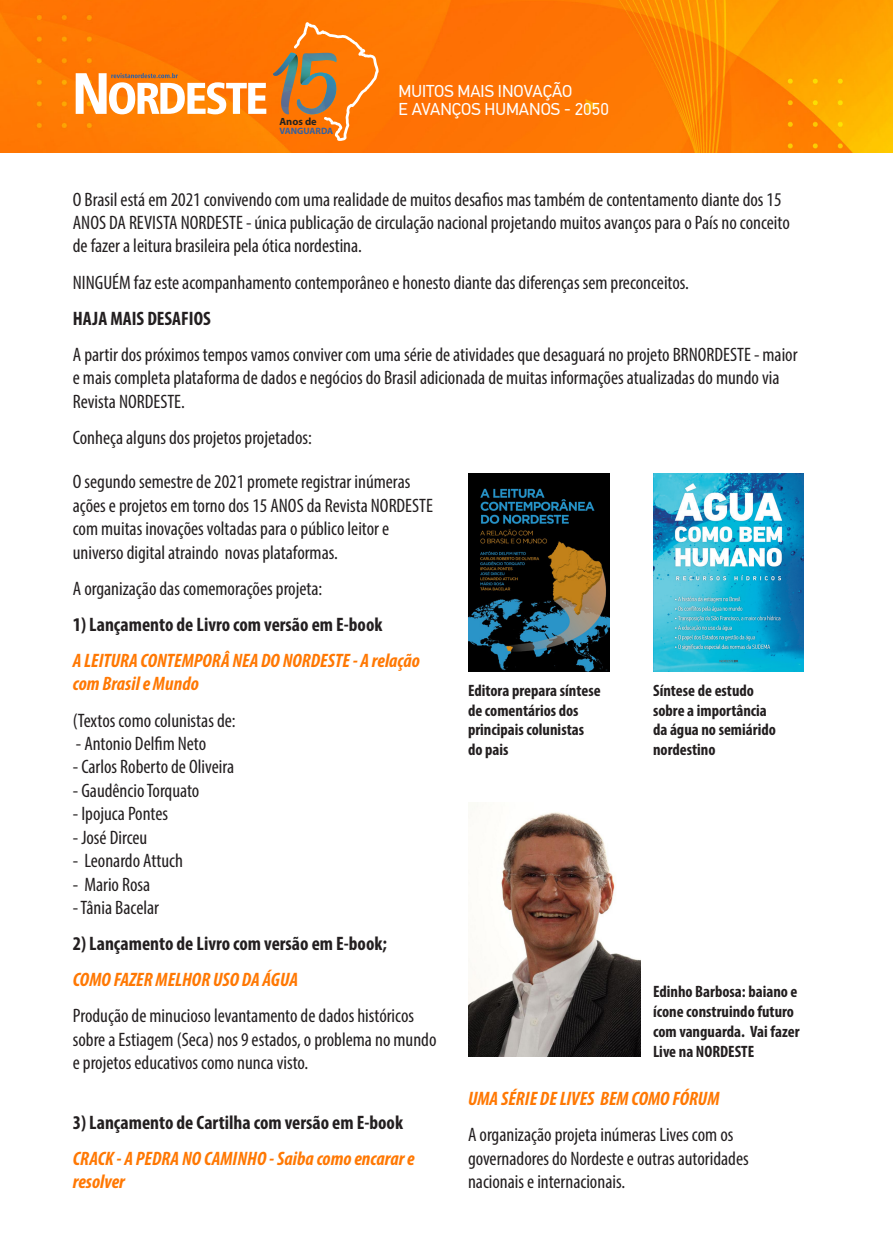
<style>
.page{position:relative;width:893px;height:1255px;background:#fff}
.page>*{position:absolute;margin:0;border:0;box-sizing:border-box;transform-origin:0 0}
.t1{font:condensed 19.5px/23.4px "Myriad Pro";color:#231f20}
.t2{font:italic 700 condensed 19.5px/23.4px "Myriad Pro";color:#ff7803}
.t3{font:700 condensed 19.5px "Myriad Pro";color:#231f20}
.t4{font:17.1px "PF Din Text Pro";color:#fff}
.t5{font:700 condensed 16.5px/19.8px "Myriad Pro";color:#231f20}
.t6{font:700 10.5px "Myriad Pro";color:#222221}
.t7{font:700 9.15px "Myriad Pro";color:#3561a0}
</style>
<div class="page">
<img style="left:0;top:0;width:893px;height:153px">
<img style="left:468px;top:473px;width:141px;height:198px">
<img style="left:653px;top:473px;width:151px;height:198px">
<img style="left:468px;top:812px;width:172px;height:244px">
<svg style="left:76px;top:73px;width:190px;height:41px"></svg>
<svg style="left:273px;top:22px;width:106px;height:119px;background:#e67f23"></svg>
<p class="t6" style="left:279px;top:115px;width:39px">Anos de</p>
<p class="t7" style="left:279px;top:125px;width:55px">VANGUARDA</p>
<p class="t4" style="left:399px;top:81px;width:175px">MUITOS MAIS INOVAÇÃO</p>
<p class="t4" style="left:399px;top:99px;width:212px">E AVANÇOS HUMANOS - 2050</p>
<p class="t1" style="left:73px;top:187px;width:718px">O Brasil está em 2021 convivendo com uma realidade de muitos desafios mas também de contentamento diante dos 15<br>ANOS DA REVISTA NORDESTE - única publicação de circulação nacional projetando muitos avanços para o País no conceito de fazer a leitura brasileira pela ótica nordestina.</p>
<p class="t1" style="left:73px;top:270px;width:618px">NINGUÉM faz este acompanhamento contemporâneo e honesto diante das diferenças sem preconceitos.</p>
<p class="t3" style="left:73px;top:306px;width:139px">HAJA MAIS DESAFIOS</p>
<p class="t1" style="left:73px;top:342px;width:726px">A partir dos próximos tempos vamos conviver com uma série de atividades que desaguará no projeto BRNORDESTE - maior e mais completa plataforma de dados e negócios do Brasil adicionada de muitas informações atualizadas do mundo via<br>Revista NORDESTE.</p>
<p class="t1" style="left:73px;top:425px;width:241px">Conheça alguns dos projetos projetados:</p>
<p class="t1" style="left:73px;top:470px;width:362px">O segundo semestre de 2021 promete registrar inúmeras ações e projetos em torno dos 15 ANOS da Revista NORDESTE com muitas inovações voltadas para o público leitor e universo digital atraindo novas plataformas.</p>
<p class="t1" style="left:73px;top:576px;width:251px">A organização das comemorações projeta:</p>
<p class="t3" style="left:73px;top:612px;width:311px">1) Lançamento de Livro com versão em E-book</p>
<p class="t2" style="left:73px;top:648px;width:349px">A LEITURA CONTEMPORÂ NEA DO NORDESTE - A relação com Brasil e Mundo</p>
<p class="t1" style="left:73px;top:708px;width:164px">(Textos como colunistas de:</p>
<p class="t1" style="left:76px;top:731px;width:132px">- Antonio Delfim Neto</p>
<p class="t1" style="left:73px;top:755px;width:163px">- Carlos Roberto de Oliveira</p>
<p class="t1" style="left:73px;top:778px;width:128px">- Gaudêncio Torquato</p>
<p class="t1" style="left:73px;top:801px;width:97px">- Ipojuca Pontes</p>
<p class="t1" style="left:73px;top:825px;width:76px">- José Dirceu</p>
<p class="t1" style="left:73px;top:848px;width:112px">- Leonardo Attuch</p>
<p class="t1" style="left:73px;top:872px;width:79px">- Mario Rosa</p>
<p class="t1" style="left:73px;top:895px;width:88px">- Tânia Bacelar</p>
<p class="t3" style="left:73px;top:931px;width:316px">2) Lançamento de Livro com versão em E-book;</p>
<p class="t2" style="left:73px;top:967px;width:227px">COMO FAZER MELHOR USO DA ÁGUA</p>
<p class="t1" style="left:73px;top:1004px;width:365px">Produção de minucioso levantamento de dados históricos sobre a Estiagem (Seca) nos 9 estados, o problema no mundo e projetos educativos como nunca visto.</p>
<p class="t5" style="left:468px;top:680px;width:134px">Editora prepara síntese de comentários dos principais colunistas do pais</p>
<p class="t5" style="left:653px;top:680px;width:124px">Síntese de estudo sobre a importância da água no semiárido nordestino</p>
<p class="t5" style="left:653px;top:981px;width:148px">Edinho Barbosa: baiano e ícone construindo futuro com vanguarda. Vai fazer<br>Live na NORDESTE</p>
<p class="t2" style="left:468px;top:1086px;width:253px">UMA SÉRIE DE LIVES BEM COMO FÓRUM</p>
<p class="t1" style="left:468px;top:1122px;width:282px">A organização projeta inúmeras Lives com os governadores do Nordeste e outras autoridades nacionais e internacionais.</p>
<p class="t3" style="left:73px;top:1110px;width:332px">3) Lançamento de Cartilha com versão em E-book</p>
<p class="t2" style="left:73px;top:1146px;width:343px">CRACK - A PEDRA NO CAMINHO - Saiba como encarar e resolver</p>
</div>
